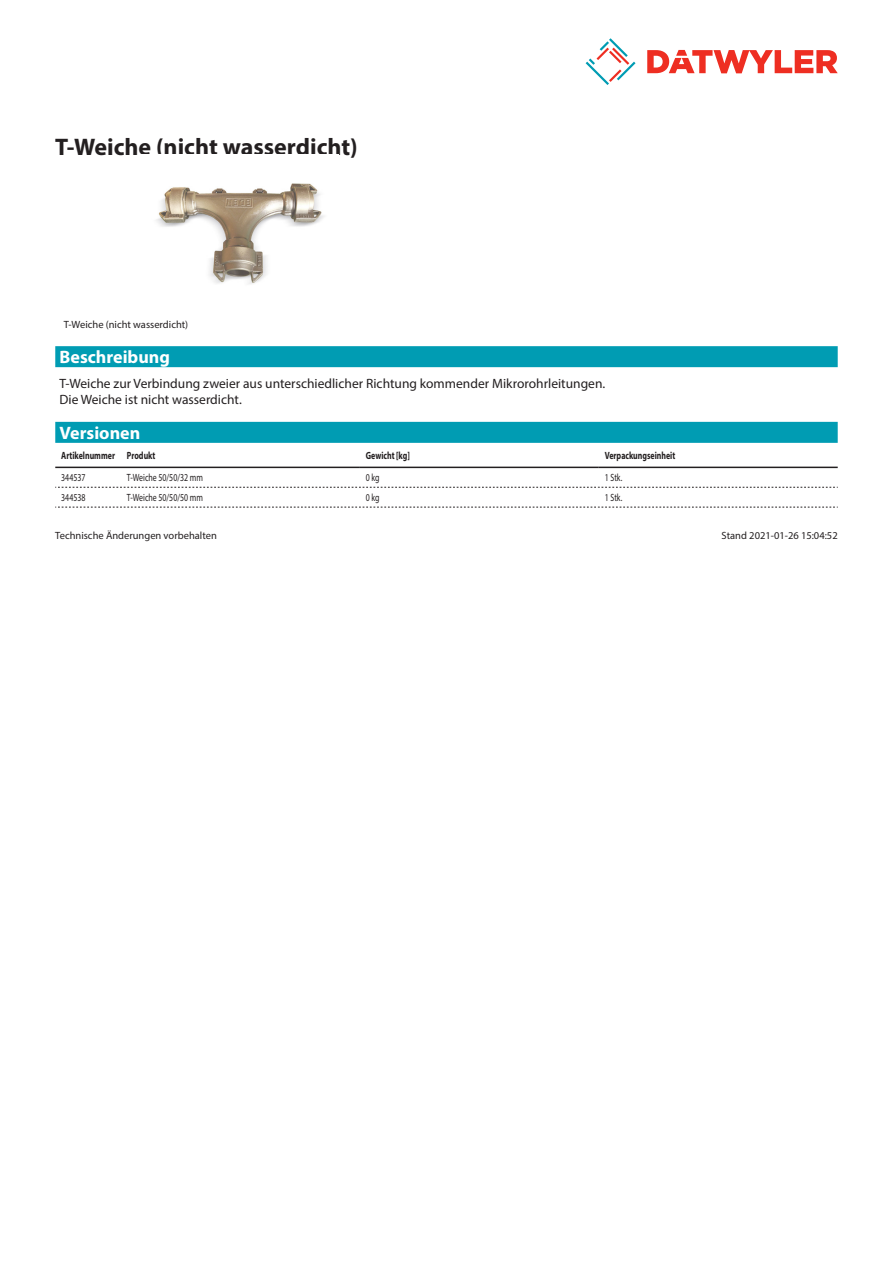
<style>
.page{position:relative;width:893px;height:1263px;background:#fff}
.page>*{position:absolute;margin:0;border:0;box-sizing:border-box;transform-origin:0 0}
.Product_Head{font:700 24px "Myriad Pro";color:#231f20}
.Standard_Head_Proper{font:700 18px "Myriad Pro";color:#fff}
.Standard_text{font:13.5px/16.2px "Myriad Pro";color:#231f20}
.myriadlight{font:10.5px "Myriad Pro";color:#231f20;scale:.75 1}
.Footnote{font:10.5px "Myriad Pro";color:#231f20}
.myriadbold{font:700 10.5px "Myriad Pro";color:#231f20;scale:.75 1}
.imagetext{font:10.5px "Myriad Pro";color:#231f20}
</style>
<div class="page">
<svg style="left:586px;top:38px;width:49px;height:47px"></svg>
<svg style="left:647px;top:50px;width:191px;height:23px"></svg>
<img style="left:156px;top:183px;width:168px;height:101px">
<div style="left:55px;top:422px;width:783px;height:21px;background:#009cb3"></div>
<hr style="left:55px;top:467px;width:66px;height:1px;background:#231f20">
<hr style="left:121px;top:467px;width:239px;height:1px;background:#231f20">
<hr style="left:360px;top:467px;width:239px;height:1px;background:#231f20">
<hr style="left:599px;top:467px;width:239px;height:1px;background:#231f20">
<svg style="left:55px;top:487px;width:783px;height:1px"></svg>
<svg style="left:55px;top:507px;width:783px;height:1px"></svg>
<div style="left:55px;top:346px;width:783px;height:21px;background:#009cb3"></div>
<p class="Product_Head" style="left:55px;top:131px;width:304px">T-Weiche (nicht wasserdicht)</p>
<p class="imagetext" style="left:64px;top:318px;width:126px">T-Weiche (nicht wasserdicht)</p>
<p class="Standard_Head_Proper" style="left:60px;top:345px;width:112px">Beschreibung</p>
<p class="Standard_text" style="left:60px;top:375px;width:547px">T-Weiche zur Verbindung zweier aus unterschiedlicher Richtung kommender Mikrorohrleitungen.<br>Die Weiche ist nicht wasserdicht.</p>
<p class="Standard_Head_Proper" style="left:60px;top:421px;width:82px">Versionen</p>
<p class="myriadbold" style="left:61px;top:448px;width:73px">Artikelnummer</p>
<p class="myriadbold" style="left:127px;top:448px;width:39px">Produkt</p>
<p class="myriadbold" style="left:366px;top:448px;width:60px">Gewicht [kg]</p>
<p class="myriadbold" style="left:605px;top:448px;width:95px">Verpackungseinheit</p>
<p class="myriadlight" style="left:61px;top:471px;width:34px">344537</p>
<p class="myriadlight" style="left:127px;top:471px;width:103px">T-Weiche 50/50/32 mm</p>
<p class="myriadlight" style="left:366px;top:471px;width:20px">0 kg</p>
<p class="myriadlight" style="left:605px;top:471px;width:25px">1 Stk.</p>
<p class="myriadlight" style="left:61px;top:491px;width:34px">344538</p>
<p class="myriadlight" style="left:127px;top:491px;width:103px">T-Weiche 50/50/50 mm</p>
<p class="myriadlight" style="left:366px;top:491px;width:20px">0 kg</p>
<p class="myriadlight" style="left:605px;top:491px;width:25px">1 Stk.</p>
<p class="Footnote" style="left:55px;top:529px;width:163px">Technische Änderungen vorbehalten</p>
<p class="Footnote" style="left:722px;top:529px;width:118px">Stand 2021-01-26 15:04:52</p>
</div>
